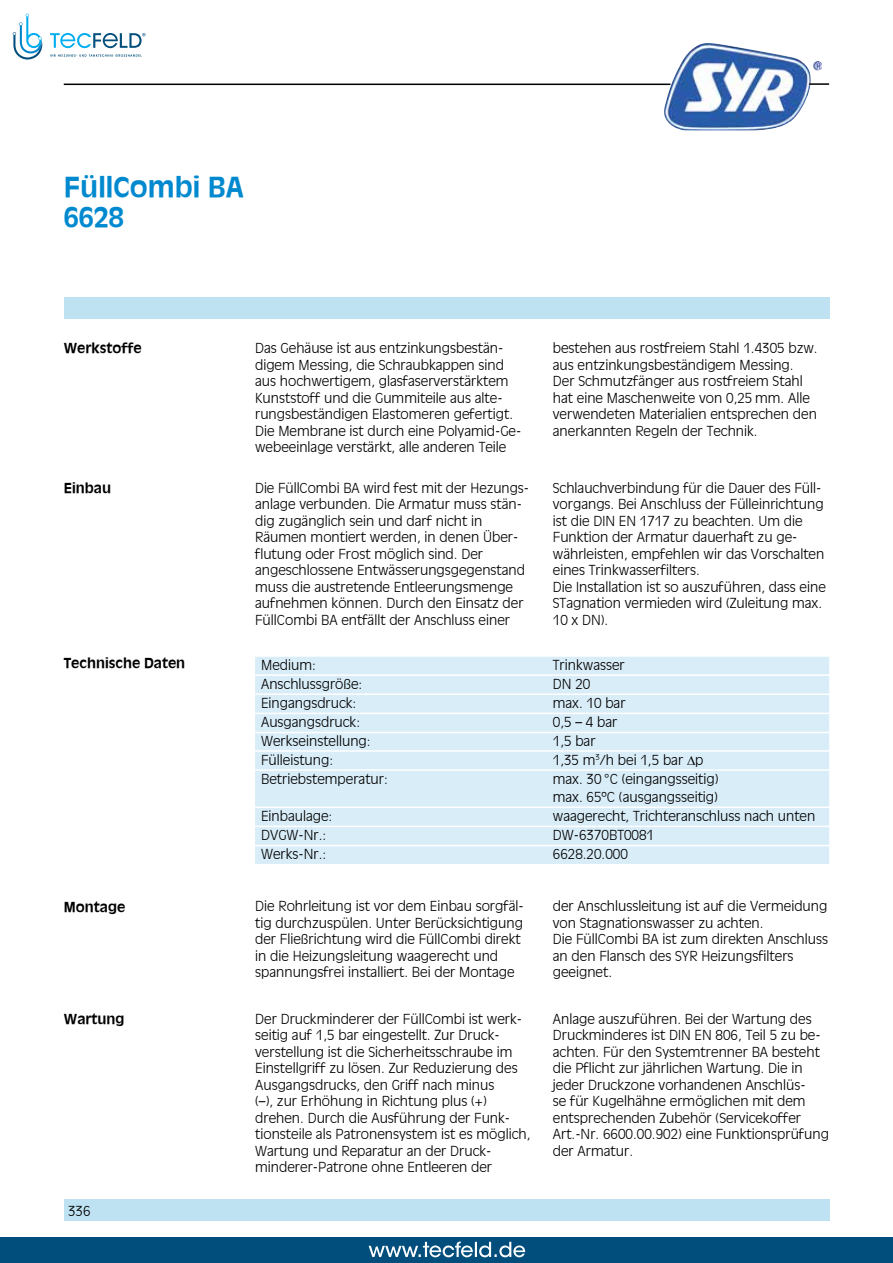
<style>
.page{position:relative;width:893px;height:1263px;background:#fff}
.page>*{position:absolute;margin:0;border:0;box-sizing:border-box;transform-origin:0 0}
.t1{font:700 27px/30px "Ant Oliv";color:#0089cf}
.t2{font:300 13.5px/16.5px "Ant Oliv";color:#000}
.t3{font:700 13.5px "Ant Oliv";color:#000}
</style>
<div class="page">
<div style="left:64px;top:298px;width:765px;height:21px;background:#bfe2f3"></div>
<div style="left:64px;top:1199px;width:765px;height:21px;background:#bfe2f3"></div>
<img style="left:663px;top:43px;width:159px;height:87px">
<hr style="left:64px;top:84px;width:606px;height:1px;background:#000">
<hr style="left:809px;top:83px;width:20px;height:2px;background:#000">
<div style="left:255px;top:657px;width:574px;height:207px;background:#d9edf8"></div>
<hr style="left:255px;top:674px;width:298px;height:2px;background:#fff">
<hr style="left:553px;top:674px;width:276px;height:2px;background:#fff">
<hr style="left:255px;top:693px;width:298px;height:2px;background:#fff">
<hr style="left:553px;top:693px;width:276px;height:2px;background:#fff">
<hr style="left:255px;top:713px;width:298px;height:1px;background:#fff">
<hr style="left:553px;top:713px;width:276px;height:1px;background:#fff">
<hr style="left:255px;top:732px;width:298px;height:1px;background:#fff">
<hr style="left:553px;top:732px;width:276px;height:1px;background:#fff">
<hr style="left:553px;top:750px;width:276px;height:2px;background:#fff">
<hr style="left:255px;top:750px;width:298px;height:2px;background:#fff">
<hr style="left:553px;top:769px;width:276px;height:2px;background:#fff">
<hr style="left:255px;top:769px;width:298px;height:2px;background:#fff">
<hr style="left:553px;top:806px;width:276px;height:2px;background:#fff">
<hr style="left:255px;top:806px;width:298px;height:2px;background:#fff">
<hr style="left:255px;top:826px;width:298px;height:1px;background:#fff">
<hr style="left:255px;top:845px;width:298px;height:1px;background:#fff">
<hr style="left:553px;top:826px;width:276px;height:1px;background:#fff">
<hr style="left:553px;top:845px;width:276px;height:1px;background:#fff">
<svg style="left:50px;top:54px;width:92px;height:3px"></svg>
<svg style="left:50px;top:33px;width:96px;height:15px"></svg>
<svg style="left:13px;top:14px;width:29px;height:46px"></svg>
<div style="left:0;top:1238px;width:893px;height:25px;background:#014e7d"></div>
<svg style="left:369px;top:1241px;width:156px;height:16px"></svg>
<h1 class="t1" style="left:64px;top:170px;width:182px">FüllCombi BA<br>6628</h1>
<p class="t3" style="left:64px;top:340px;width:79px">Werkstoffe</p>
<p class="t2" style="left:255px;top:339px;width:268px">Das Gehäuse ist aus entzinkungsbestän&shy;digem Messing, die Schraubkappen sind aus hochwertigem, glasfaserverstärktem Kunststoff und die Gummiteile aus alte&shy;rungsbeständigen Elastomeren gefertigt.<br>Die Membrane ist durch eine Polyamid-Ge&shy;webeeinlage verstärkt, alle anderen Teile</p>
<p class="t2" style="left:553px;top:339px;width:266px">bestehen aus rostfreiem Stahl 1.4305 bzw. aus entzinkungsbeständigem Messing.<br>Der Schmutzfänger aus rostfreiem Stahl hat eine Maschenweite von 0,25 mm. Alle verwendeten Materialien entsprechen den anerkannten Regeln der Technik.</p>
<p class="t3" style="left:64px;top:480px;width:49px">Einbau</p>
<p class="t2" style="left:255px;top:479px;width:276px">Die FüllCombi BA wird fest mit der Hezungs&shy;anlage verbunden. Die Armatur muss stän&shy;dig zugänglich sein und darf nicht in Räumen montiert werden, in denen Über&shy;flutung oder Frost möglich sind. Der angeschlossene Entwässerungsgegenstand muss die austretende Entleerungsmenge aufnehmen können. Durch den Einsatz der FüllCombi BA entfällt der Anschluss einer</p>
<p class="t2" style="left:553px;top:479px;width:274px">Schlauchverbindung für die Dauer des Füll&shy;vorgangs. Bei Anschluss der Fülleinrichtung ist die DIN EN 1717 zu beachten. Um die Funktion der Armatur dauerhaft zu ge&shy;währleisten, empfehlen wir das Vorschalten eines Trinkwasserfilters.<br>Die Installation ist so auszuführen, dass eine STagnation vermieden wird (Zuleitung max.<br>10 x DN).</p>
<p class="t3" style="left:64px;top:655px;width:123px">Technische Daten</p>
<p class="t2" style="left:261px;top:656px;width:56px">Medium:</p>
<p class="t2" style="left:553px;top:656px;width:73px">Trinkwasser</p>
<p class="t2" style="left:261px;top:675px;width:103px">Anschlussgröße:</p>
<p class="t2" style="left:553px;top:675px;width:39px">DN 20</p>
<p class="t2" style="left:261px;top:694px;width:97px">Eingangsdruck:</p>
<p class="t2" style="left:553px;top:694px;width:74px">max. 10 bar</p>
<p class="t2" style="left:261px;top:713px;width:100px">Ausgangsdruck:</p>
<p class="t2" style="left:553px;top:713px;width:66px">0,5 – 4 bar</p>
<p class="t2" style="left:261px;top:732px;width:111px">Werkseinstellung:</p>
<p class="t2" style="left:553px;top:732px;width:44px">1,5 bar</p>
<p class="t2" style="left:261px;top:751px;width:73px">Fülleistung:</p>
<p class="t2" style="left:553px;top:751px;width:152px">1,35 m<sup>3</sup>/h bei 1,5 bar ∆p</p>
<p class="t2" style="left:261px;top:770px;width:128px">Betriebstemperatur:</p>
<p class="t2" style="left:553px;top:769px;width:167px;line-height:18px">max. 30 °C (eingangsseitig) max. 65ºC (ausgangsseitig)</p>
<p class="t2" style="left:261px;top:807px;width:73px">Einbaulage:</p>
<p class="t2" style="left:553px;top:807px;width:264px">waagerecht, Trichteranschluss nach unten</p>
<p class="t2" style="left:261px;top:826px;width:67px">DVGW-Nr.:</p>
<p class="t2" style="left:553px;top:826px;width:103px">DW-6370BT0081</p>
<p class="t2" style="left:261px;top:845px;width:67px">Werks-Nr.:</p>
<p class="t2" style="left:553px;top:845px;width:77px">6628.20.000</p>
<p class="t3" style="left:64px;top:898px;width:63px">Montage</p>
<p class="t2" style="left:255px;top:897px;width:270px">Die Rohrleitung ist vor dem Einbau sorgfäl&shy;tig durchzuspülen. Unter Berücksichtigung der Fließrichtung wird die FüllCombi direkt in die Heizungsleitung waagerecht und spannungsfrei installiert. Bei der Montage</p>
<p class="t2" style="left:553px;top:897px;width:277px">der Anschlussleitung ist auf die Vermeidung von Stagnationswasser zu achten.<br>Die FüllCombi BA ist zum direkten Anschluss an den Flansch des SYR Heizungsfilters geeignet.</p>
<p class="t3" style="left:64px;top:1011px;width:62px">Wartung</p>
<p class="t2" style="left:553px;top:1010px;width:278px">Anlage auszuführen. Bei der Wartung des Druckminderes ist DIN EN 806, Teil 5 zu be&shy;achten. Für den Systemtrenner BA besteht die Pflicht zur jährlichen Wartung. Die in jeder Druckzone vorhandenen Anschlüs-<br>se für Kugelhähne ermöglichen mit dem entsprechenden Zubehör (Servicekoffer Art.-Nr. 6600.00.902) eine Funktionsprüfung der Armatur.</p>
<p class="t2" style="left:255px;top:1010px;width:277px">Der Druckminderer der FüllCombi ist werk&shy;seitig auf 1,5 bar eingestellt. Zur Druck&shy;verstellung ist die Sicherheitsschraube im Einstellgriff zu lösen. Zur Reduzierung des Ausgangsdrucks, den Griff nach minus<br>(–), zur Erhöhung in Richtung plus (+) drehen. Durch die Ausführung der Funk&shy;tionsteile als Patronensystem ist es möglich, Wartung und Reparatur an der Druck&shy;minderer-Patrone ohne Entleeren der</p>
<p class="t2" style="left:68px;top:1203px;width:24px">336</p>
</div>
